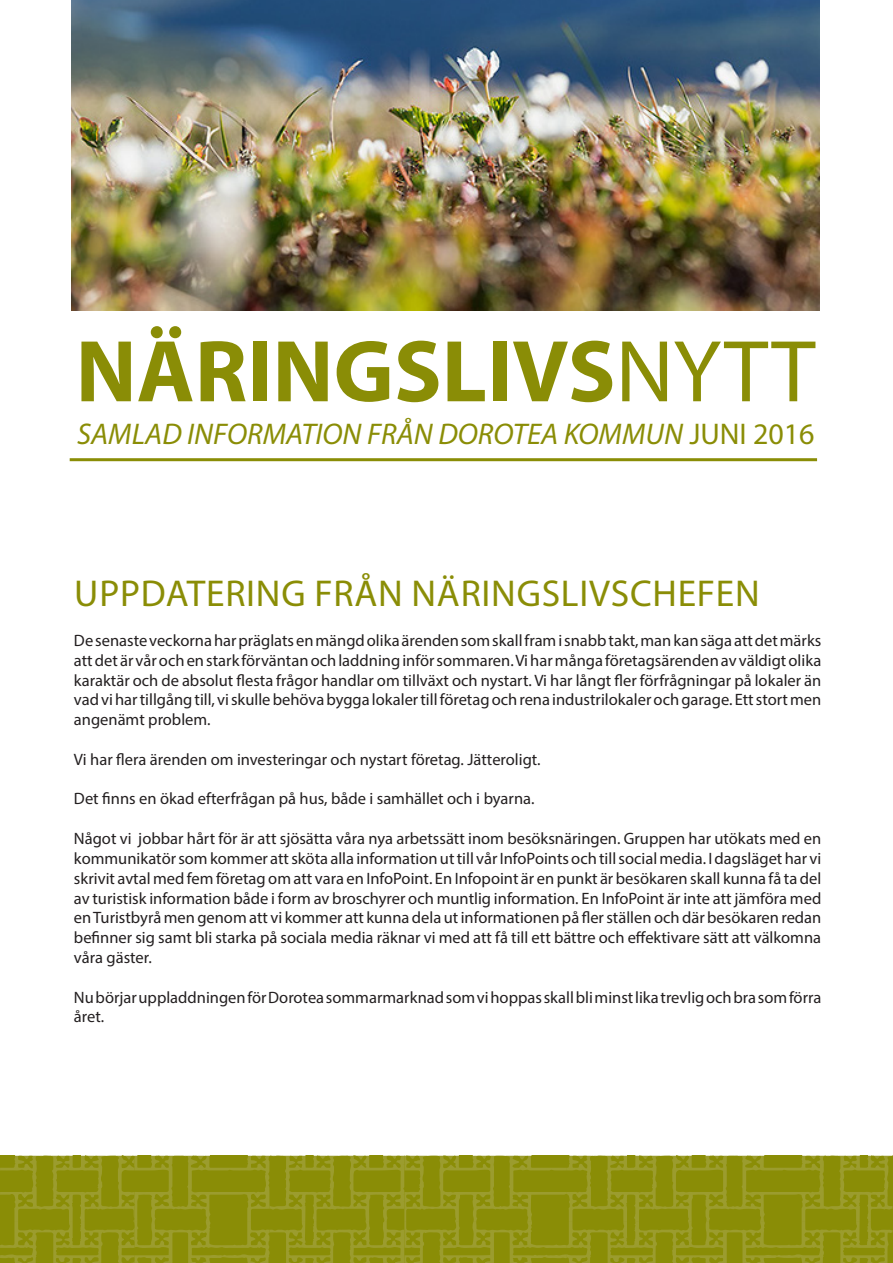
<style>
.page{position:relative;width:893px;height:1263px;background:#fff}
.page>*{position:absolute;margin:0;border:0;box-sizing:border-box;transform-origin:0 0}
.t1{font:700 88.5px "Myriad Pro";color:#8a8d06}
.t2{font:37.5px "Myriad Pro";letter-spacing:.02em;color:#8a8d06}
.t3{font:italic 30px "Myriad Pro";color:#8a8d06}
.t4{font:16.5px/19.8px "Myriad Pro";color:#231f20;text-align:justify}
.s1{font-weight:400}
.s2{font-style:normal}
</style>
<div class="page">
<img style="left:72px;top:0;width:747px;height:310px">
<hr style="left:70px;top:458px;width:747px;height:3px;background:#8a8d06">
<svg style="left:0;top:1155px;width:893px;height:108px;background:#8e9111"></svg>
<p class="t1" style="left:76px;top:314px;width:741px">NÄRINGSLIVS<span class="s1">NYTT</span></p>
<p class="t3" style="left:77px;top:415px;width:739px">SAMLAD INFORMATION FRÅN DOROTEA KOMMUN <span class="s2">JUNI 2016</span></p>
<p class="t2" style="left:74px;top:571px;width:687px">UPPDATERING FRÅN NÄRINGSLIVSCHEFEN</p>
<p class="t4" style="left:74px;top:630px;width:749px">De senaste veckorna har präglats en mängd olika ärenden som skall fram i snabb takt, man kan säga att det märks att det är vår och en stark förväntan och laddning inför sommaren. Vi har många företagsärenden av väldigt olika karaktär och de absolut flesta frågor handlar om tillväxt och nystart. Vi har långt fler förfrågningar på lokaler än vad vi har tillgång till, vi skulle behöva bygga lokaler till företag och rena industrilokaler och garage. Ett stort men angenämt problem.</p>
<p class="t4" style="left:74px;top:749px;width:468px">Vi har flera ärenden om investeringar och nystart företag. Jätteroligt.</p>
<p class="t4" style="left:74px;top:789px;width:462px">Det finns en ökad efterfrågan på hus, både i samhället och i byarna.</p>
<p class="t4" style="left:74px;top:828px;width:749px">Något vi jobbar hårt för är att sjösätta våra nya arbetssätt inom besöksnäringen. Gruppen har utökats med en kommunikatör som kommer att sköta alla information ut till vår InfoPoints och till social media. I dagsläget har vi skrivit avtal med fem företag om att vara en InfoPoint. En Infopoint är en punkt är besökaren skall kunna få ta del av turistisk information både i form av broschyrer och muntlig information. En InfoPoint är inte att jämföra med en Turistbyrå men genom att vi kommer att kunna dela ut informationen på fler ställen och där besökaren redan befinner sig samt bli starka på sociala media räknar vi med att få till ett bättre och effektivare sätt att välkomna våra gäster.</p>
<p class="t4" style="left:74px;top:987px;width:749px">Nu börjar uppladdningen för Dorotea sommarmarknad som vi hoppas skall bli minst lika trevlig och bra som förra året.</p>
</div>
